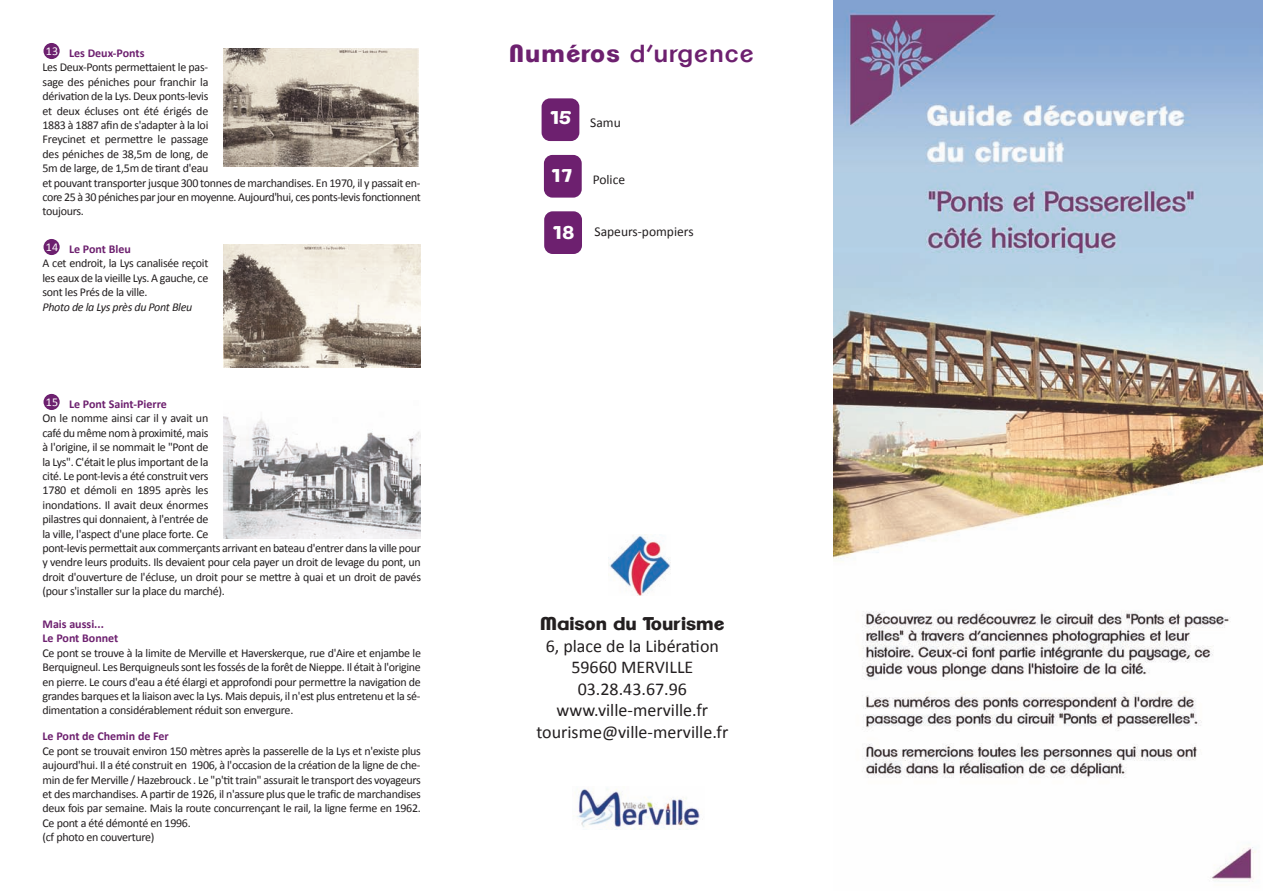
<style>
.page{position:relative;width:1263px;height:893px;background:#fff}
.page>*{position:absolute;margin:0;border:0;box-sizing:border-box;transform-origin:0 0}
.t1{font:600 24px "Clemente P Dak";letter-spacing:.05em;color:#6d206f}
.t2{font:18px/21.6px "Calibri";color:#231f20;text-align:center}
.t3{font:800 18px "Clemente P Dao";color:#231f20}
.t4{font:13.5px "Calibri";color:#231f20}
.t5{font:12px/14.4px "Calibri";letter-spacing:-.025em;color:#231f20}
.t6{font:700 12px/14.4px "Calibri";color:#6d206f}
.t7{font:italic 12px "Calibri";letter-spacing:-.025em;color:#231f20}
.s1{font-weight:700;color:#6d206f}
.s2{font-family:"Clemente P Dao";font-weight:800}
.s3{font-family:"Clemente P Dao";font-weight:800;font-size:18px;color:#fff}
</style>
<div class="page">
<img style="left:834px;top:0;width:429px;height:882px">
<img style="left:577px;top:789px;width:126px;height:40px">
<div style="left:542px;top:98px;width:37px;height:43px;background:#6d206f;border-radius:9px"></div>
<div style="left:544px;top:155px;width:38px;height:43px;background:#6d206f;border-radius:9px"></div>
<div style="left:544px;top:211px;width:38px;height:43px;background:#6d206f;border-radius:9px"></div>
<img style="left:608px;top:534px;width:62px;height:61px">
<div style="left:44px;top:43px;width:16px;height:16px;background:#6d206f;border-radius:50%"></div>
<img style="left:223px;top:48px;width:196px;height:119px">
<div style="left:44px;top:239px;width:16px;height:16px;background:#6d206f;border-radius:50%"></div>
<img style="left:223px;top:244px;width:198px;height:124px">
<div style="left:44px;top:394px;width:16px;height:16px;background:#6d206f;border-radius:50%"></div>
<svg style="left:223px;top:538px;width:198px;height:1px"></svg>
<img style="left:223px;top:416px;width:198px;height:122px">
<p class="t5" style="left:43px;top:47px;width:380px"><sup>13</sup> <span class="s1">Les Deux-Ponts<br></span>Les Deux-Ponts permettaient le pas-<br>sage des péniches pour franchir la<br>dérivation de la Lys. Deux ponts-levis<br>et deux écluses ont été érigés de<br>1883 à 1887 afin de s'adapter à la loi<br>Freycinet et permettre le passage<br>des péniches de 38,5m de long, de<br>5m de large, de 1,5m de tirant d'eau<br>et pouvant transporter jusque 300 tonnes de marchandises. En 1970, il y passait en&shy;core 25 à 30 péniches par jour en moyenne. Aujourd'hui, ces ponts-levis fonctionnent toujours.</p>
<p class="t5" style="left:43px;top:243px;width:167px"><sup>14</sup> <span class="s1">Le Pont Bleu<br></span>A cet endroit, la Lys canalisée reçoit les eaux de la vieille Lys. A gauche, ce sont les Prés de la ville.</p>
<p class="t7" style="left:43px;top:302px;width:151px">Photo de la Lys près du Pont Bleu</p>
<p class="t5" style="left:43px;top:398px;width:380px"><sup>15</sup> <span class="s1">Le Pont Saint-Pierre<br></span>On le nomme ainsi car il y avait un<br>café du même nom à proximité, mais<br>à l'origine, il se nommait le "Pont de<br>la Lys". C'était le plus important de la<br>cité. Le pont-levis a été construit vers<br>1780 et démoli en 1895 après les<br>inondations. Il avait deux énormes<br>pilastres qui donnaient, à l'entrée de<br>la ville, l'aspect d'une place forte. Ce<br>pont-levis permettait aux commerçants arrivant en bateau d'entrer dans la ville pour y vendre leurs produits. Ils devaient pour cela payer un droit de levage du pont, un droit d'ouverture de l'écluse, un droit pour se mettre à quai et un droit de pavés (pour s'installer sur la place du marché).</p>
<p class="t6" style="left:43px;top:618px;width:77px">Mais aussi...<br>Le Pont Bonnet</p>
<p class="t5" style="left:43px;top:647px;width:380px;text-align:justify">Ce pont se trouve à la limite de Merville et Haverskerque, rue d'Aire et enjambe le Berquigneul. Les Berquigneuls sont les fossés de la forêt de Nieppe. Il était à l'origine en pierre. Le cours d'eau a été élargi et approfondi pour permettre la navigation de grandes barques et la liaison avec la Lys. Mais depuis, il n'est plus entretenu et la sé&shy;dimentation a considérablement réduit son envergure.</p>
<p class="t6" style="left:43px;top:730px;width:128px">Le Pont de Chemin de Fer</p>
<p class="t5" style="left:43px;top:744px;width:380px">Ce pont se trouvait environ 150 mètres après la passerelle de la Lys et n'existe plus aujourd'hui. Il a été construit en 1906, à l'occasion de la création de la ligne de che&shy;min de fer Merville / Hazebrouck . Le "p'tit train" assurait le transport des voyageurs et des marchandises. A partir de 1926, il n'assure plus que le trafic de marchandises deux fois par semaine. Mais la route concurrençant le rail, la ligne ferme en 1962.<br>Ce pont a été démonté en 1996.<br>(cf photo en couverture)</p>
<h1 class="t1" style="left:509px;top:42px;width:246px"><span class="s2">Numéros</span> d’urgence</h1>
<p class="t4" style="left:549px;top:117px;width:73px"><sup>15</sup> Samu</p>
<p class="t4" style="left:551px;top:174px;width:76px"><sup>17</sup> Police</p>
<p class="t4" style="left:552px;top:226px;width:143px"><span class="s3">18</span> Sapeurs-pompiers</p>
<h2 class="t3" style="left:540px;top:616px;width:186px">Maison du Tourisme</h2>
<h2 class="t2" style="left:536px;top:636px;width:193px">6, place de la Libération<br>59660 MERVILLE<br>03.28.43.67.96 www.ville-merville.fr tourisme@ville-merville.fr</h2>
</div>
